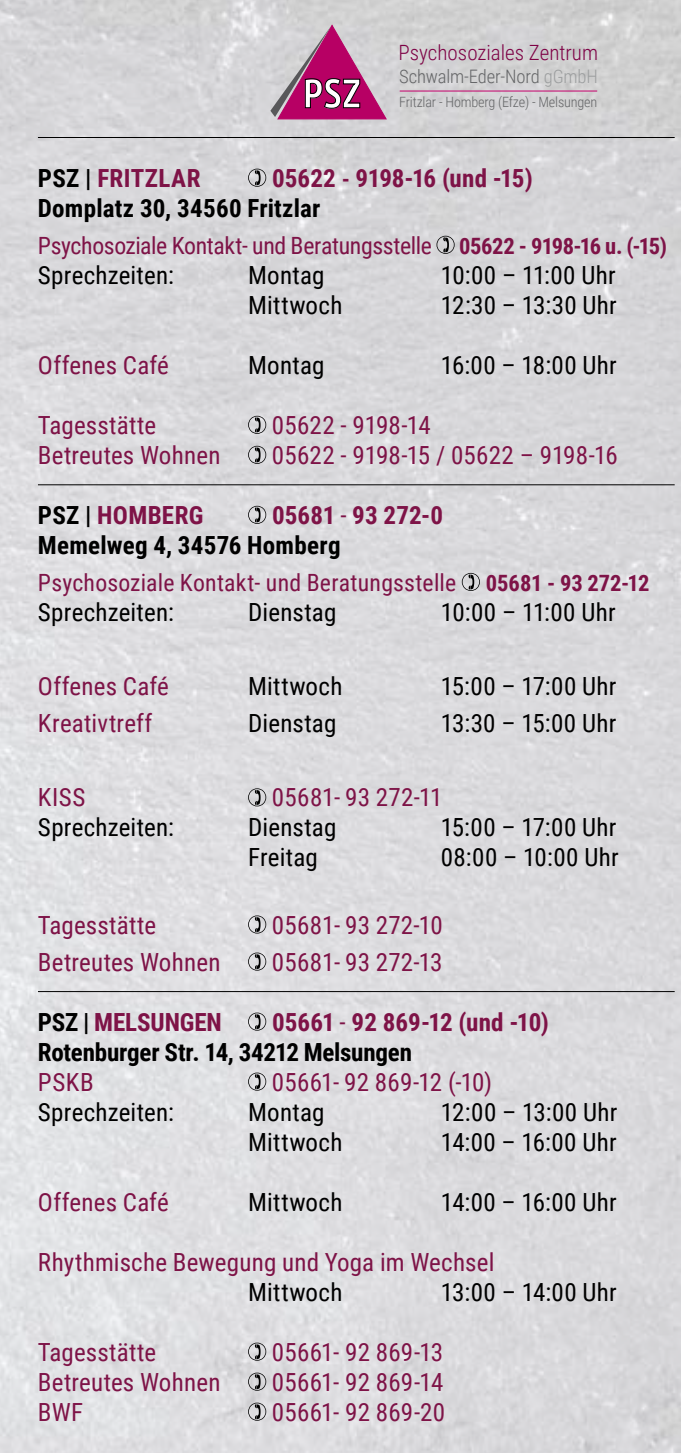
<style>
.page{position:relative;width:681px;height:1453px;background:#fff}
.page>*{position:absolute;margin:0;border:0;box-sizing:border-box;transform-origin:0 0}
.t1{font:700 condensed 40.75px "PT Sans";color:#fff}
.t2{font:25px "Roboto Condensed";letter-spacing:.01em;color:#7e1347}
.t3{font:25px "Roboto Condensed";letter-spacing:.01em;color:#000}
.t4{font:700 25px/30px "Roboto Condensed";letter-spacing:.005em;color:#000}
.t5{font:700 25px "Roboto Condensed";letter-spacing:.01em;color:#7e1347}
.t6{font:23.75px "Roboto Condensed";letter-spacing:-.005em;color:#7e1347}
.t7{font:300 21px "Roboto Condensed";color:#7e0145}
.t8{font:300 18.5px "Roboto Condensed";letter-spacing:-.01em;color:#646567}
.t9{font:300 14.25px "Roboto Condensed";letter-spacing:-.015em;color:#646567}
.s1{color:#9c9e9f}
.s2{color:#7e1347}
.s3{font-size:22.5px;color:#7e1347}
.s4{font-weight:700;font-size:22.5px}
.s5{color:#000}
.s6{font-weight:400;color:#7e1347}
</style>
<div class="page">
<img style="left:0;top:0;width:680px;height:1453px">
<hr style="left:400px;top:91px;width:196px;height:1px;background:#c5006b">
<svg style="left:270px;top:24px;width:117px;height:96px;background:#bc6c99"></svg>
<hr style="left:38px;top:137px;width:636px;height:1px;background:#000">
<svg style="left:248px;top:169px;width:18px;height:18px"></svg>
<svg style="left:436px;top:236px;width:18px;height:18px"></svg>
<svg style="left:248px;top:416px;width:18px;height:18px"></svg>
<svg style="left:248px;top:446px;width:18px;height:18px"></svg>
<svg style="left:248px;top:506px;width:18px;height:18px"></svg>
<svg style="left:461px;top:573px;width:18px;height:18px"></svg>
<svg style="left:248px;top:788px;width:18px;height:18px"></svg>
<svg style="left:248px;top:915px;width:18px;height:18px"></svg>
<svg style="left:248px;top:952px;width:18px;height:18px"></svg>
<svg style="left:248px;top:1012px;width:18px;height:18px"></svg>
<svg style="left:248px;top:1072px;width:18px;height:18px"></svg>
<svg style="left:248px;top:1342px;width:18px;height:18px"></svg>
<svg style="left:248px;top:1372px;width:18px;height:18px"></svg>
<svg style="left:248px;top:1402px;width:18px;height:18px"></svg>
<hr style="left:38px;top:484px;width:636px;height:1px;background:#000">
<hr style="left:38px;top:991px;width:636px;height:1px;background:#000">
<h1 class="t1" style="left:303px;top:67px;width:59px">PSZ</h1>
<p class="t7" style="left:398px;top:38px;width:201px">Psychosoziales Zentrum</p>
<p class="t8" style="left:399px;top:64px;width:200px">Schwalm-Eder-Nord <span class="s1">gGmbH</span></p>
<p class="t9" style="left:399px;top:92px;width:199px">Fritzlar - Homberg (Efze) - Melsungen</p>
<p class="t4" style="left:38px;top:162px;width:496px;text-indent:234px"><span class="s2">05622</span> <span class="s3">-</span> <span class="s2">9198-16 (und -15)<br></span>Domplatz 30, 34560 Fritzlar</p>
<p class="t6" style="left:38px;top:229px;width:630px">Psychosoziale Kontakt- und Beratungsstelle <span class="s4">05622 - 9198-16 u. (-15)</span></p>
<p class="t3" style="left:38px;top:257px;width:137px">Sprechzeiten:</p>
<p class="t3" style="left:248px;top:257px;width:78px">Montag</p>
<p class="t3" style="left:440px;top:257px;width:176px">10:00 – 11:00 Uhr</p>
<p class="t3" style="left:248px;top:287px;width:96px">Mittwoch</p>
<p class="t3" style="left:440px;top:287px;width:177px">12:30 – 13:30 Uhr</p>
<p class="t5" style="left:38px;top:160px;width:164px"><span class="s5">PSZ |</span> FRITZLAR</p>
<p class="t2" style="left:38px;top:347px;width:132px">Offenes Café</p>
<p class="t3" style="left:248px;top:347px;width:78px">Montag</p>
<p class="t3" style="left:440px;top:347px;width:177px">16:00 – 18:00 Uhr</p>
<p class="t2" style="left:38px;top:407px;width:120px">Tagesstätte</p>
<p class="t2" style="left:272px;top:407px;width:160px">05622 - 9198-14</p>
<p class="t2" style="left:38px;top:437px;width:184px">Betreutes Wohnen</p>
<p class="t2" style="left:272px;top:437px;width:347px">05622 - 9198-15 / 05622 – 9198-16</p>
<p class="t4" style="left:38px;top:499px;width:406px;text-indent:234px"><span class="s2">05681</span> <span class="s6">-</span> <span class="s2">93 272-0<br></span>Memelweg 4, 34576 Homberg</p>
<p class="t6" style="left:38px;top:566px;width:612px">Psychosoziale Kontakt- und Beratungsstelle <span class="s4">05681 - 93 272-12</span></p>
<p class="t3" style="left:38px;top:594px;width:137px">Sprechzeiten:</p>
<p class="t3" style="left:248px;top:594px;width:90px">Dienstag</p>
<p class="t3" style="left:440px;top:594px;width:176px">10:00 – 11:00 Uhr</p>
<p class="t5" style="left:38px;top:497px;width:167px"><span class="s5">PSZ |</span> HOMBERG</p>
<p class="t2" style="left:38px;top:669px;width:132px">Offenes Café</p>
<p class="t3" style="left:248px;top:669px;width:96px">Mittwoch</p>
<p class="t3" style="left:440px;top:669px;width:177px">15:00 – 17:00 Uhr</p>
<p class="t2" style="left:38px;top:706px;width:116px">Kreativtreff</p>
<p class="t3" style="left:248px;top:706px;width:90px">Dienstag</p>
<p class="t3" style="left:440px;top:706px;width:177px">13:30 – 15:00 Uhr</p>
<p class="t2" style="left:38px;top:780px;width:49px">KISS</p>
<p class="t2" style="left:272px;top:780px;width:172px">05681- 93 272-11</p>
<p class="t3" style="left:38px;top:810px;width:137px">Sprechzeiten:</p>
<p class="t3" style="left:248px;top:810px;width:90px">Dienstag</p>
<p class="t3" style="left:440px;top:810px;width:177px">15:00 – 17:00 Uhr</p>
<p class="t3" style="left:248px;top:840px;width:71px">Freitag</p>
<p class="t3" style="left:440px;top:840px;width:179px">08:00 – 10:00 Uhr</p>
<p class="t2" style="left:38px;top:907px;width:120px">Tagesstätte</p>
<p class="t2" style="left:272px;top:907px;width:172px">05681- 93 272-10</p>
<p class="t2" style="left:38px;top:944px;width:184px">Betreutes Wohnen</p>
<p class="t2" style="left:272px;top:944px;width:172px">05681- 93 272-13</p>
<p class="t4" style="left:38px;top:1006px;width:512px;text-indent:234px"><span class="s2">05661</span> <span class="s6">-</span> <span class="s2">92 869-12 (und -10)<br></span>Rotenburger Str. 14, 34212 Melsungen</p>
<p class="t2" style="left:38px;top:1064px;width:57px">PSKB</p>
<p class="t2" style="left:272px;top:1064px;width:222px">05661- 92 869-12 (-10)</p>
<p class="t3" style="left:38px;top:1094px;width:137px">Sprechzeiten:</p>
<p class="t3" style="left:248px;top:1094px;width:78px">Montag</p>
<p class="t3" style="left:440px;top:1094px;width:178px">12:00 – 13:00 Uhr</p>
<p class="t3" style="left:248px;top:1124px;width:96px">Mittwoch</p>
<p class="t3" style="left:440px;top:1124px;width:177px">14:00 – 16:00 Uhr</p>
<p class="t5" style="left:38px;top:1004px;width:185px"><span class="s5">PSZ |</span> MELSUNGEN</p>
<p class="t2" style="left:38px;top:1184px;width:132px">Offenes Café</p>
<p class="t3" style="left:248px;top:1184px;width:96px">Mittwoch</p>
<p class="t3" style="left:440px;top:1184px;width:177px">14:00 – 16:00 Uhr</p>
<p class="t2" style="left:38px;top:1244px;width:458px">Rhythmische Bewegung und Yoga im Wechsel</p>
<p class="t3" style="left:248px;top:1274px;width:96px">Mittwoch</p>
<p class="t3" style="left:440px;top:1274px;width:177px">13:00 – 14:00 Uhr</p>
<p class="t2" style="left:38px;top:1334px;width:120px">Tagesstätte</p>
<p class="t2" style="left:272px;top:1334px;width:173px">05661- 92 869-13</p>
<p class="t2" style="left:38px;top:1364px;width:184px">Betreutes Wohnen</p>
<p class="t2" style="left:272px;top:1364px;width:173px">05661- 92 869-14</p>
<p class="t2" style="left:38px;top:1394px;width:47px">BWF</p>
<p class="t2" style="left:272px;top:1394px;width:175px">05661- 92 869-20</p>
</div>
